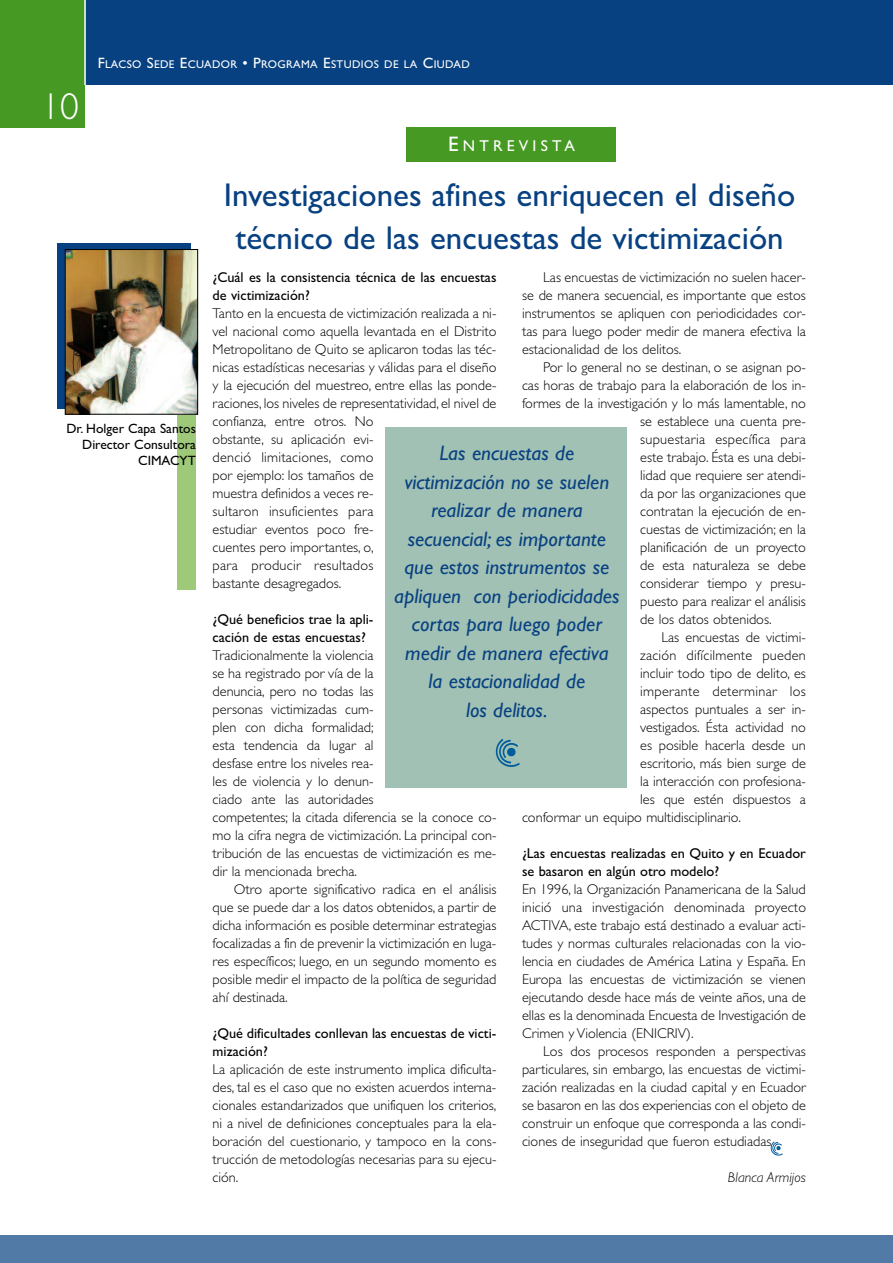
<style>
.page{position:relative;width:893px;height:1263px;background:#fff}
.page>*{position:absolute;margin:0;border:0;box-sizing:border-box;transform-origin:0 0}
.t1{font:300 37.5px "Gill Sans";color:#fff}
.t2{font:33px/43.5px "Gill Sans";color:#084181;text-align:center}
.t3{font:italic 21px/28.5px "Gill Sans";color:#084181;text-align:center}
.t4{font:15.75px "Gill Sans";letter-spacing:.265em;color:#fff}
.t5{font:300 14.25px/18px "Gill Sans";color:#000;text-align:justify}
.t6{font:14.25px/18px "Gill Sans";color:#000}
.t7{font:300 14.25px "Gill Sans";letter-spacing:.02em;color:#000}
.t8{font:italic 300 14.25px "Gill Sans";color:#000}
.t9{font:13.5px/16.2px "Gill Sans";color:#000;text-align:right}
.t10{font:11.25px "Gill Sans";letter-spacing:.035em;color:#fff}
.s1{font-size:15px}
.s2{font-size:21px}
</style>
<div class="page">
<div style="left:386px;top:427px;width:241px;height:361px;background:#a1c1b4"></div>
<div style="left:57px;top:243px;width:133px;height:165px;background:#084181"></div>
<div style="left:177px;top:254px;width:19px;height:336px;background:#9ec978"></div>
<div style="left:0;top:0;width:893px;height:85px;background:#084181"></div>
<div style="left:0;top:0;width:85px;height:128px;background:#469a23"></div>
<div style="left:0;top:1235px;width:893px;height:28px;background:#527aa7"></div>
<hr style="left:84px;top:0;width:2px;height:85px;background:#fff">
<img style="left:67px;top:251px;width:129px;height:161px">
<div style="left:65px;top:249px;width:133px;height:165px;border:1px solid #000"></div>
<svg style="left:770px;top:1141px;width:13px;height:15px"></svg>
<svg style="left:495px;top:738px;width:25px;height:29px"></svg>
<div style="left:406px;top:128px;width:209px;height:34px;background:#469a23"></div>
<h1 class="t1" style="left:42px;top:84px;width:39px">10</h1>
<p class="t10" style="left:98px;top:57px;width:374px"><span class="s1">F</span>LACSO <span class="s1">S</span>EDE <span class="s1">E</span>CUADOR <span class="s1">• P</span>ROGRAMA <span class="s1">E</span>STUDIOS DE LA <span class="s1">C</span>IUDAD</p>
<p class="t4" style="left:448px;top:136px;width:128px"><span class="s2">E</span>NTREVISTA</p>
<h2 class="t2" style="left:224px;top:173px;width:573px">Investigaciones afines enriquecen el diseño técnico de las encuestas de victimización</h2>
<p class="t9" style="left:66px;top:420px;width:131px">Dr. Holger Capa Santos<br>Director Consultora<br>CIMACYT</p>
<p class="t6" style="left:213px;top:268px;width:285px">¿Cuál es la consistencia técnica de las encuestas de victimización?</p>
<p class="t5" style="left:213px;top:304px;width:285px;text-align:left">Tanto en la encuesta de victimización realizada a ni&shy;vel nacional como aquella levantada en el Distrito Metropolitano de Quito se aplicaron todas las téc&shy;nicas estadísticas necesarias y válidas para el diseño y la ejecución del muestreo, entre ellas las ponde&shy;raciones, los niveles de representatividad, el nivel de confianza, entre otros. No<br>obstante, su aplicación evi-<br>denció limitaciones, como<br>por ejemplo: los tamaños de<br>muestra definidos a veces re-<br>sultaron insuficientes para<br>estudiar eventos poco fre-<br>cuentes pero importantes, o,<br>para producir resultados<br>bastante desagregados.</p>
<p class="t6" style="left:213px;top:610px;width:162px">¿Qué beneficios trae la apli&shy;cación de estas encuestas?</p>
<p class="t5" style="left:213px;top:646px;width:285px;text-align:left">Tradicionalmente la violencia<br>se ha registrado por vía de la<br>denuncia, pero no todas las<br>personas victimizadas cum-<br>plen con dicha formalidad;<br>esta tendencia da lugar al<br>desfase entre los niveles rea-<br>les de violencia y lo denun-<br>ciado ante las autoridades<br>competentes; la citada diferencia se la conoce co&shy;mo la cifra negra de victimización. La principal con&shy;tribución de las encuestas de victimización es me&shy;dir la mencionada brecha.</p>
<p class="t5" style="left:213px;top:880px;width:285px;text-indent:21px">Otro aporte significativo radica en el análisis que se puede dar a los datos obtenidos, a partir de dicha información es posible determinar estrategias focalizadas a fin de prevenir la victimización en luga&shy;res específicos; luego, en un segundo momento es posible medir el impacto de la política de seguridad ahí destinada.</p>
<p class="t6" style="left:213px;top:1024px;width:285px">¿Qué dificultades conllevan las encuestas de victi&shy;mización?</p>
<p class="t5" style="left:213px;top:1060px;width:285px">La aplicación de este instrumento implica dificulta&shy;des, tal es el caso que no existen acuerdos interna&shy;cionales estandarizados que unifiquen los criterios, ni a nivel de definiciones conceptuales para la ela&shy;boración del cuestionario, y tampoco en la cons&shy;trucción de metodologías necesarias para su ejecu&shy;ción.</p>
<p class="t5" style="left:522px;top:268px;width:285px;text-indent:21px">Las encuestas de victimización no suelen hacer&shy;se de manera secuencial, es importante que estos instrumentos se apliquen con periodicidades cor&shy;tas para luego poder medir de manera efectiva la estacionalidad de los delitos.</p>
<p class="t5" style="left:543px;top:358px;width:264px">Por lo general no se destinan, o se asignan po-</p>
<p class="t5" style="left:522px;top:376px;width:285px">cas horas de trabajo para la elaboración de los in-</p>
<p class="t5" style="left:522px;top:394px;width:285px">formes de la investigación y lo más lamentable, no</p>
<p class="t5" style="left:640px;top:412px;width:167px">se establece una cuenta pre-</p>
<p class="t7" style="left:640px;top:431px;width:167px">supuestaria específica para</p>
<p class="t5" style="left:640px;top:448px;width:167px">este trabajo. Ésta es una debi-</p>
<p class="t5" style="left:640px;top:466px;width:167px">lidad que requiere ser atendi-</p>
<p class="t5" style="left:640px;top:484px;width:167px">da por las organizaciones que</p>
<p class="t5" style="left:640px;top:502px;width:167px">contratan la ejecución de en-</p>
<p class="t5" style="left:640px;top:520px;width:167px">cuestas de victimización; en la</p>
<p class="t5" style="left:640px;top:538px;width:167px">planificación de un proyecto</p>
<p class="t5" style="left:640px;top:556px;width:167px">de esta naturaleza se debe</p>
<p class="t5" style="left:640px;top:574px;width:167px">considerar tiempo y presu-</p>
<p class="t5" style="left:640px;top:592px;width:167px">puesto para realizar el análisis</p>
<p class="t5" style="left:640px;top:610px;width:133px">de los datos obtenidos.</p>
<p class="t5" style="left:661px;top:628px;width:146px">Las encuestas de victimi-</p>
<p class="t5" style="left:640px;top:646px;width:167px">zación difícilmente pueden</p>
<p class="t5" style="left:640px;top:664px;width:167px">incluir todo tipo de delito, es</p>
<p class="t7" style="left:640px;top:683px;width:167px">imperante determinar los</p>
<p class="t5" style="left:640px;top:700px;width:167px">aspectos puntuales a ser in-</p>
<p class="t5" style="left:640px;top:718px;width:167px">vestigados. Ésta actividad no</p>
<p class="t5" style="left:640px;top:736px;width:167px">es posible hacerla desde un</p>
<p class="t5" style="left:640px;top:754px;width:167px">escritorio, más bien surge de</p>
<p class="t5" style="left:640px;top:772px;width:167px">la interacción con profesiona-</p>
<p class="t5" style="left:640px;top:790px;width:167px">les que estén dispuestos a</p>
<p class="t5" style="left:522px;top:808px;width:220px">conformar un equipo multidisciplinario.</p>
<p class="t6" style="left:522px;top:844px;width:285px">¿Las encuestas realizadas en Quito y en Ecuador se basaron en algún otro modelo?</p>
<p class="t5" style="left:522px;top:880px;width:286px">En 1996, la Organización Panamericana de la Salud inició una investigación denominada proyecto ACTIVA, este trabajo está destinado a evaluar acti&shy;tudes y normas culturales relacionadas con la vio&shy;lencia en ciudades de América Latina y España. En Europa las encuestas de victimización se vienen ejecutando desde hace más de veinte años, una de ellas es la denominada Encuesta de Investigación de Crimen y Violencia (ENICRIV).</p>
<p class="t5" style="left:522px;top:1042px;width:285px;text-indent:21px">Los dos procesos responden a perspectivas particulares, sin embargo, las encuestas de victimi&shy;zación realizadas en la ciudad capital y en Ecuador se basaron en las dos experiencias con el objeto de construir un enfoque que corresponda a las condi&shy;ciones de inseguridad que fueron estudiadas</p>
<p class="t8" style="left:728px;top:1169px;width:79px">Blanca Armijos</p>
<h3 class="t3" style="left:394px;top:439px;width:227px">Las encuestas de victimización no se suelen realizar de manera secuencial; es importante que estos instrumentos se apliquen con periodicidades cortas para luego poder medir de manera efectiva<br>la estacionalidad de<br>los delitos.</h3>
</div>
